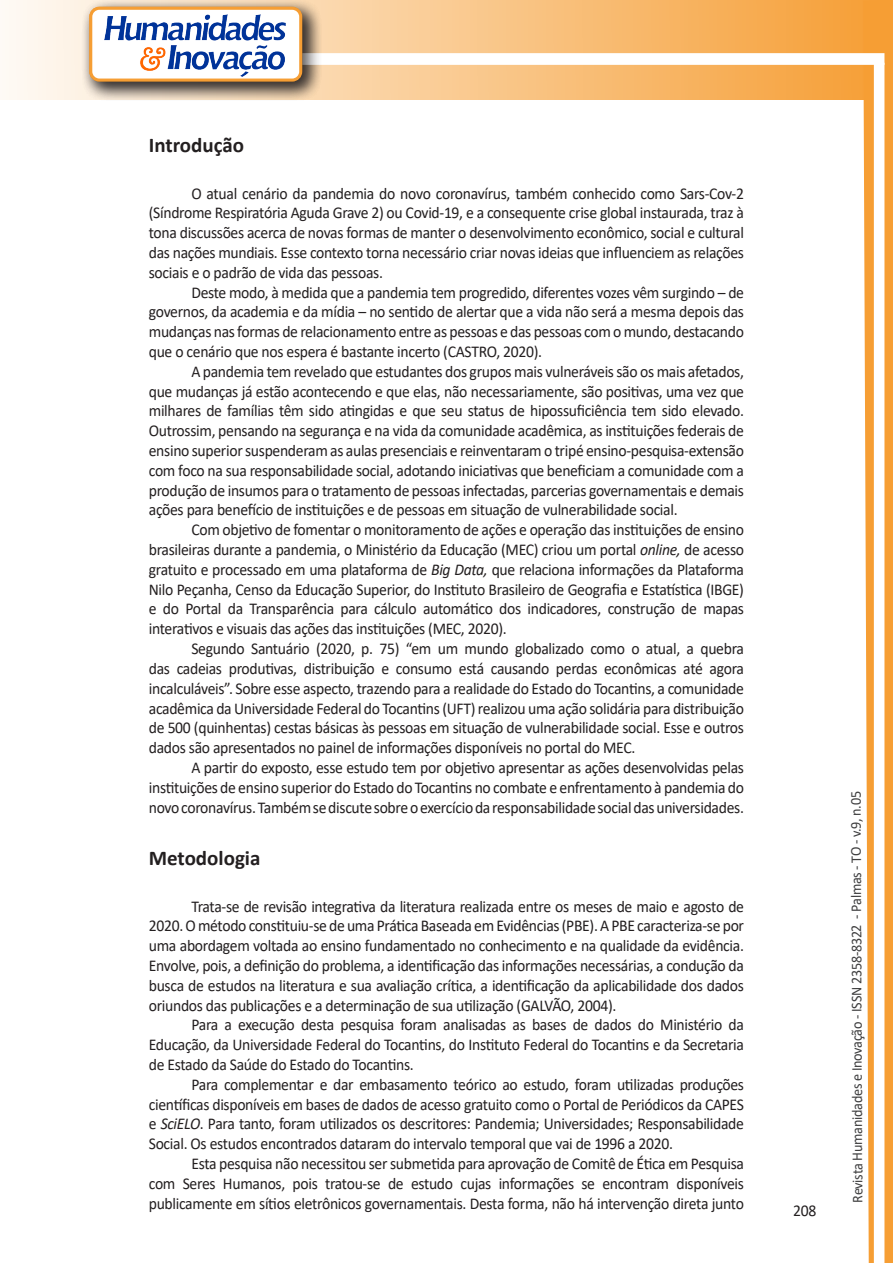
<style>
.page{position:relative;width:893px;height:1263px;background:#fff}
.page>*{position:absolute;margin:0;border:0;box-sizing:border-box;transform-origin:0 0}
.Titulo_2{font:700 21px "Calibri";color:#231f20}
.texto{font:16.5px/19.8px "Calibri";letter-spacing:-.02em;color:#231f20;text-align:justify;scale:.95 1}
.t1{font:15px "Calibri";letter-spacing:-.025em;color:#3e3e3f;scale:.95 1}
.s1{font-style:italic}
</style>
<div class="page">
<svg style="left:5px;top:0;width:858px;height:100px;background:#f9c484"></svg>
<div style="left:302px;top:53px;width:582px;height:12px;background:#fff;border:2px solid #fff"></div>
<svg style="left:863px;top:0;width:30px;height:1263px"></svg>
<div style="left:81px;top:0;width:241px;height:102px;background:#231f20;opacity:.75"></div>
<div style="left:91px;top:8px;width:210px;height:72px;background:#fff;border-radius:9px"></div>
<img style="left:104px;top:14px;width:181px;height:62px">
<div style="left:89px;top:7px;width:213px;height:75px;border:3px solid #f69e34;border-radius:9px"></div>
<p class="Titulo_2" style="left:149px;top:130px;width:97px">Introdução</p>
<p class="texto" style="left:149px;top:183px;width:628px;text-indent:43px">O atual cenário da pandemia do novo coronavírus, também conhecido como Sars-Cov-2 (Síndrome Respiratória Aguda Grave 2) ou Covid-19, e a consequente crise global instaurada, traz à tona discussões acerca de novas formas de manter o desenvolvimento econômico, social e cultural das nações mundiais. Esse contexto torna necessário criar novas ideias que influenciem as relações sociais e o padrão de vida das pessoas.</p>
<p class="texto" style="left:149px;top:282px;width:628px;text-indent:43px">Deste modo, à medida que a pandemia tem progredido, diferentes vozes vêm surgindo – de governos, da academia e da mídia – no sentido de alertar que a vida não será a mesma depois das mudanças nas formas de relacionamento entre as pessoas e das pessoas com o mundo, destacando que o cenário que nos espera é bastante incerto (CASTRO, 2020).</p>
<p class="texto" style="left:149px;top:361px;width:628px;text-indent:43px">A pandemia tem revelado que estudantes dos grupos mais vulneráveis são os mais afetados, que mudanças já estão acontecendo e que elas, não necessariamente, são positivas, uma vez que milhares de famílias têm sido atingidas e que seu status de hipossuficiência tem sido elevado.<br>Outrossim, pensando na segurança e na vida da comunidade acadêmica, as instituições federais de ensino superior suspenderam as aulas presenciais e reinventaram o tripé ensino-pesquisa-extensão com foco na sua responsabilidade social, adotando iniciativas que beneficiam a comunidade com a produção de insumos para o tratamento de pessoas infectadas, parcerias governamentais e demais ações para benefício de instituições e de pessoas em situação de vulnerabilidade social.</p>
<p class="texto" style="left:149px;top:519px;width:628px;text-indent:43px">Com objetivo de fomentar o monitoramento de ações e operação das instituições de ensino brasileiras durante a pandemia, o Ministério da Educação (MEC) criou um portal <span class="s1">online,</span> de acesso gratuito e processado em uma plataforma de <span class="s1">Big Data,</span> que relaciona informações da Plataforma Nilo Peçanha, Censo da Educação Superior, do Instituto Brasileiro de Geografia e Estatística (IBGE) e do Portal da Transparência para cálculo automático dos indicadores, construção de mapas interativos e visuais das ações das instituições (MEC, 2020).</p>
<p class="texto" style="left:149px;top:638px;width:628px;text-indent:43px">Segundo Santuário (2020, p. 75) “em um mundo globalizado como o atual, a quebra das cadeias produtivas, distribuição e consumo está causando perdas econômicas até agora incalculáveis”. Sobre esse aspecto, trazendo para a realidade do Estado do Tocantins, a comunidade acadêmica da Universidade Federal do Tocantins (UFT) realizou uma ação solidária para distribuição de 500 (quinhentas) cestas básicas às pessoas em situação de vulnerabilidade social. Esse e outros dados são apresentados no painel de informações disponíveis no portal do MEC.</p>
<p class="texto" style="left:149px;top:757px;width:628px;text-indent:43px">A partir do exposto, esse estudo tem por objetivo apresentar as ações desenvolvidas pelas instituições de ensino superior do Estado do Tocantins no combate e enfrentamento à pandemia do novo coronavírus. Também se discute sobre o exercício da responsabilidade social das universidades.</p>
<p class="Titulo_2" style="left:149px;top:843px;width:113px">Metodologia</p>
<p class="texto" style="left:149px;top:896px;width:628px;text-indent:43px">Trata-se de revisão integrativa da literatura realizada entre os meses de maio e agosto de 2020. O método constituiu-se de uma Prática Baseada em Evidências (PBE). A PBE caracteriza-se por uma abordagem voltada ao ensino fundamentado no conhecimento e na qualidade da evidência.<br>Envolve, pois, a definição do problema, a identificação das informações necessárias, a condução da busca de estudos na literatura e sua avaliação crítica, a identificação da aplicabilidade dos dados oriundos das publicações e a determinação de sua utilização (GALVÃO, 2004).</p>
<p class="texto" style="left:149px;top:1014px;width:628px;text-indent:43px">Para a execução desta pesquisa foram analisadas as bases de dados do Ministério da Educação, da Universidade Federal do Tocantins, do Instituto Federal do Tocantins e da Secretaria de Estado da Saúde do Estado do Tocantins.</p>
<p class="texto" style="left:149px;top:1074px;width:628px;text-indent:43px">Para complementar e dar embasamento teórico ao estudo, foram utilizadas produções científicas disponíveis em bases de dados de acesso gratuito como o Portal de Periódicos da CAPES e <span class="s1">SciELO</span>. Para tanto, foram utilizados os descritores: Pandemia; Universidades; Responsabilidade Social. Os estudos encontrados dataram do intervalo temporal que vai de 1996 a 2020.</p>
<p class="texto" style="left:149px;top:1153px;width:628px;text-indent:43px">Esta pesquisa não necessitou ser submetida para aprovação de Comitê de Ética em Pesquisa com Seres Humanos, pois tratou-se de estudo cujas informações se encontram disponíveis publicamente em sítios eletrônicos governamentais. Desta forma, não há intervenção direta junto</p>
<p class="texto" style="left:793px;top:1200px;width:26px">208</p>
<p class="t1" style="left:846px;top:1203px;width:435px;rotate:-90deg">Revista Humanidades e Inovação - ISSN 2358-8322 - Palmas - TO - v.9, n.05</p>
</div>
